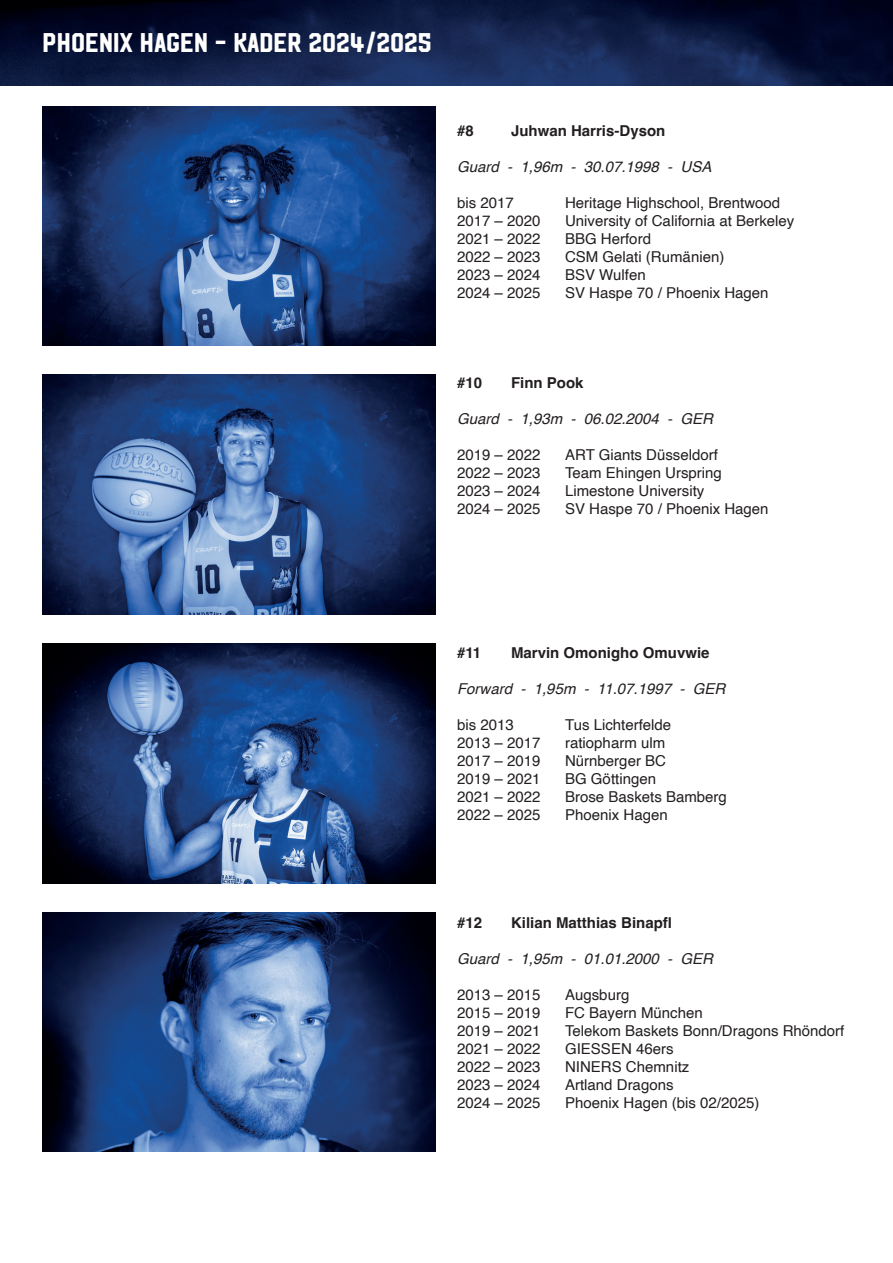
<style>
.page{position:relative;width:893px;height:1263px;background:#fff}
.page>*{position:absolute;margin:0;border:0;box-sizing:border-box;transform-origin:0 0}
.t1{font:27px "Phoenix Hudson NY";color:#fff}
.t2{font:15px "Helvetica";color:#231f20}
.t3{font:italic 15px "Helvetica";color:#231f20}
.t4{font:700 15px "Helvetica";color:#231f20}
</style>
<div class="page">
<img style="left:0;top:0;width:893px;height:85px">
<img style="left:43px;top:375px;width:393px;height:239px">
<img style="left:43px;top:643px;width:393px;height:240px">
<img style="left:43px;top:912px;width:393px;height:240px">
<img style="left:43px;top:106px;width:393px;height:240px">
<h1 class="t1" style="left:43px;top:25px;width:391px">PHOENIX HAGEN - KADER 2024/2025</h1>
<p class="t4" style="left:457px;top:121px;width:18px">#8</p>
<p class="t4" style="left:511px;top:121px;width:156px">Juhwan Harris-Dyson</p>
<p class="t3" style="left:457px;top:154px;width:256px">Guard - 1,96m - 30.07.1998 - USA</p>
<p class="t2" style="left:457px;top:191px;width:58px">bis 2017</p>
<p class="t2" style="left:565px;top:191px;width:217px">Heritage Highschool, Brentwood</p>
<p class="t2" style="left:457px;top:209px;width:85px">2017 – 2020</p>
<p class="t2" style="left:565px;top:209px;width:231px">University of California at Berkeley</p>
<p class="t2" style="left:457px;top:227px;width:85px">2021 – 2022</p>
<p class="t2" style="left:565px;top:227px;width:87px">BBG Herford</p>
<p class="t2" style="left:457px;top:245px;width:85px">2022 – 2023</p>
<p class="t2" style="left:565px;top:245px;width:161px">CSM Gelati (Rumänien)</p>
<p class="t2" style="left:457px;top:263px;width:85px">2023 – 2024</p>
<p class="t2" style="left:565px;top:263px;width:82px">BSV Wulfen</p>
<p class="t2" style="left:457px;top:281px;width:85px">2024 – 2025</p>
<p class="t2" style="left:565px;top:281px;width:205px">SV Haspe 70 / Phoenix Hagen</p>
<p class="t4" style="left:457px;top:373px;width:27px">#10</p>
<p class="t4" style="left:511px;top:373px;width:74px">Finn Pook</p>
<p class="t3" style="left:457px;top:406px;width:257px">Guard - 1,93m - 06.02.2004 - GER</p>
<p class="t2" style="left:457px;top:443px;width:85px">2019 – 2022</p>
<p class="t2" style="left:565px;top:443px;width:154px">ART Giants Düsseldorf</p>
<p class="t2" style="left:457px;top:461px;width:85px">2022 – 2023</p>
<p class="t2" style="left:565px;top:461px;width:158px">Team Ehingen Urspring</p>
<p class="t2" style="left:457px;top:479px;width:85px">2023 – 2024</p>
<p class="t2" style="left:565px;top:479px;width:141px">Limestone University</p>
<p class="t2" style="left:457px;top:497px;width:85px">2024 – 2025</p>
<p class="t2" style="left:565px;top:497px;width:205px">SV Haspe 70 / Phoenix Hagen</p>
<p class="t4" style="left:457px;top:643px;width:26px">#11</p>
<p class="t4" style="left:511px;top:643px;width:200px">Marvin Omonigho Omuvwie</p>
<p class="t3" style="left:457px;top:676px;width:270px">Forward - 1,95m - 11.07.1997 - GER</p>
<p class="t2" style="left:457px;top:713px;width:58px">bis 2013</p>
<p class="t2" style="left:565px;top:713px;width:108px">Tus Lichterfelde</p>
<p class="t2" style="left:457px;top:731px;width:85px">2013 – 2017</p>
<p class="t2" style="left:565px;top:731px;width:102px">ratiopharm ulm</p>
<p class="t2" style="left:457px;top:749px;width:85px">2017 – 2019</p>
<p class="t2" style="left:565px;top:749px;width:102px">Nürnberger BC</p>
<p class="t2" style="left:457px;top:767px;width:85px">2019 – 2021</p>
<p class="t2" style="left:565px;top:767px;width:92px">BG Göttingen</p>
<p class="t2" style="left:457px;top:785px;width:85px">2021 – 2022</p>
<p class="t2" style="left:565px;top:785px;width:163px">Brose Baskets Bamberg</p>
<p class="t2" style="left:457px;top:803px;width:85px">2022 – 2025</p>
<p class="t2" style="left:565px;top:803px;width:104px">Phoenix Hagen</p>
<p class="t4" style="left:457px;top:913px;width:27px">#12</p>
<p class="t4" style="left:511px;top:913px;width:162px">Kilian Matthias Binapfl</p>
<p class="t3" style="left:457px;top:946px;width:257px">Guard - 1,95m - 01.01.2000 - GER</p>
<p class="t2" style="left:457px;top:983px;width:85px">2013 – 2015</p>
<p class="t2" style="left:565px;top:983px;width:66px">Augsburg</p>
<p class="t2" style="left:457px;top:1001px;width:85px">2015 – 2019</p>
<p class="t2" style="left:565px;top:1001px;width:139px">FC Bayern München</p>
<p class="t2" style="left:457px;top:1019px;width:85px">2019 – 2021</p>
<p class="t2" style="left:565px;top:1019px;width:281px">Telekom Baskets Bonn/Dragons Rhöndorf</p>
<p class="t2" style="left:457px;top:1037px;width:85px">2021 – 2022</p>
<p class="t2" style="left:565px;top:1037px;width:110px">GIESSEN 46ers</p>
<p class="t2" style="left:457px;top:1055px;width:85px">2022 – 2023</p>
<p class="t2" style="left:565px;top:1055px;width:126px">NINERS Chemnitz</p>
<p class="t2" style="left:457px;top:1073px;width:85px">2023 – 2024</p>
<p class="t2" style="left:565px;top:1073px;width:110px">Artland Dragons</p>
<p class="t2" style="left:457px;top:1091px;width:85px">2024 – 2025</p>
<p class="t2" style="left:565px;top:1091px;width:196px">Phoenix Hagen (bis 02/2025)</p>
</div>
